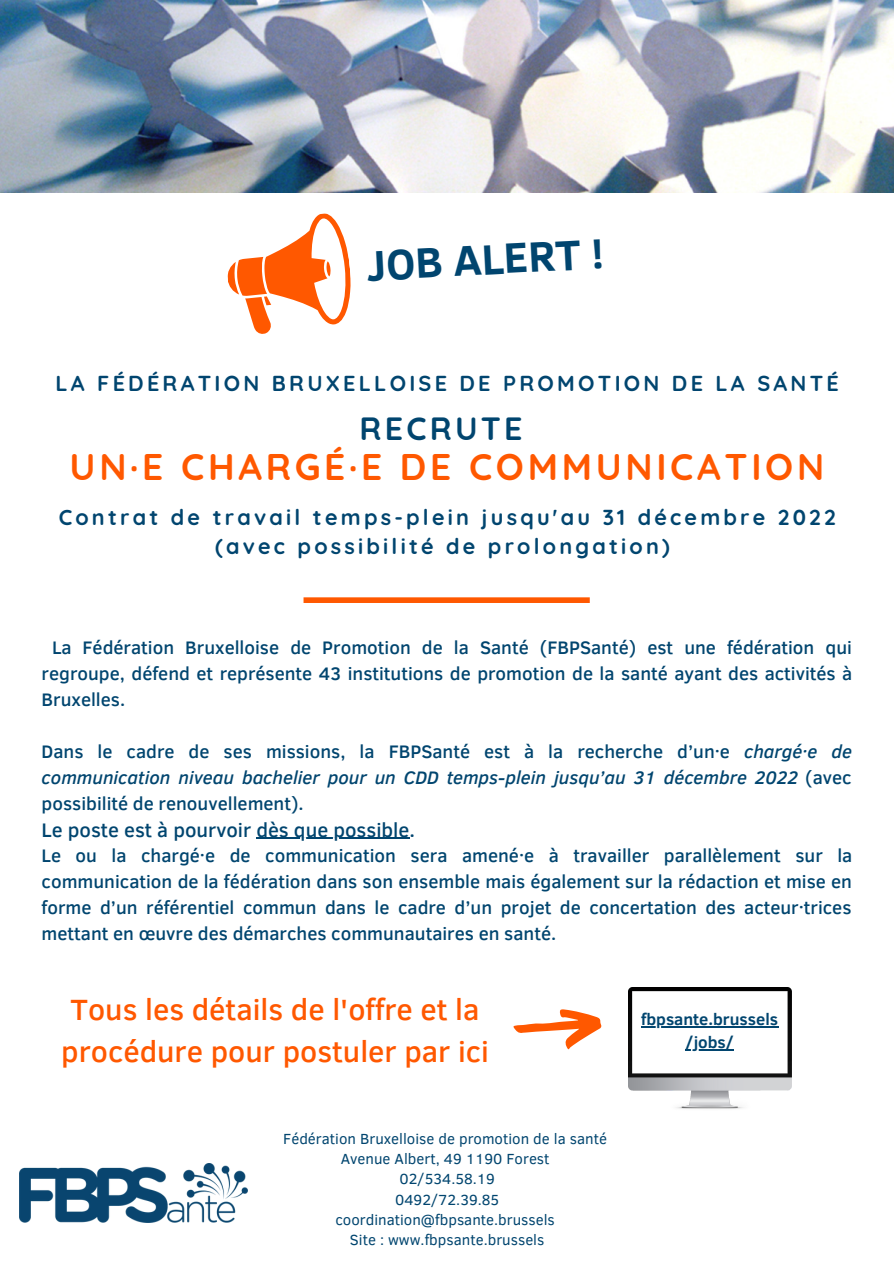
<style>
.page{position:relative;width:894px;height:1264px;background:#fff}
.page>*{position:absolute;margin:0;border:0;box-sizing:border-box;transform-origin:0 0}
.t1{font:700 43.5px "Clear Sans";color:#01456f}
.t2{font:700 37.05px "Quicksand";letter-spacing:.1em;color:#ff5800}
.t3{font:700 32.1px "Quicksand";letter-spacing:.1em;color:#01456f}
.t4{font:500 30px/41.7px "Clear Sans";color:#ff5800;text-align:center}
.t5{font:700 21.6px/29.4px "Quicksand";letter-spacing:.15em;color:#01456f;text-align:center}
.t6{font:500 20.1px "Clear Sans";color:#01456f}
.t7{font:500 18.6px/26px "Clear Sans";color:#01456f;text-align:justify}
.t8{font:700 16.5px/22.5px "Clear Sans";color:#01456f;text-align:center}
.t9{font:15px/20.2px "Clear Sans";color:#01456f;text-align:center}
.s1{font-style:italic}
</style>
<div class="page">
<div style="left:303px;top:597px;width:286px;height:6px;background:#ff5800"></div>
<img style="left:20px;top:1163px;width:227px;height:59px">
<svg style="left:227px;top:213px;width:124px;height:121px"></svg>
<svg style="left:513px;top:1009px;width:88px;height:40px"></svg>
<img style="left:628px;top:987px;width:162px;height:122px">
<img style="left:0;top:0;width:893px;height:192px">
<hr style="left:256px;top:837px;width:153px;height:1px;background:#01456f">
<hr style="left:641px;top:1026px;width:137px;height:1px;background:#01456f">
<hr style="left:685px;top:1049px;width:49px;height:1px;background:#01456f">
<h1 class="t1" style="left:365px;top:234px;width:239px;rotate:-3deg">JOB ALERT !</h1>
<p class="t5" style="left:55px;top:368px;width:784px">LA FÉDÉRATION BRUXELLOISE DE PROMOTION DE LA SANTÉ</p>
<h3 class="t3" style="left:359px;top:408px;width:164px">RECRUTE</h3>
<h2 class="t2" style="left:70px;top:442px;width:756px">UN·E CHARGÉ·E DE COMMUNICATION</h2>
<p class="t5" style="left:59px;top:502px;width:778px">Contrat de travail temps-plein jusqu'au 31 décembre 2022 (avec possibilité de prolongation)</p>
<p class="t7" style="left:42px;top:633px;width:812px;text-indent:10px">La Fédération Bruxelloise de Promotion de la Santé (FBPSanté) est une fédération qui regroupe, défend et représente 43 institutions de promotion de la santé ayant des activités à Bruxelles.</p>
<p class="t7" style="left:42px;top:737px;width:811px">Dans le cadre de ses missions, la FBPSanté est à la recherche d’un·e <span class="s1">chargé·e de communication niveau bachelier pour un CDD temps-plein jusqu’au 31 décembre 2022</span> (avec possibilité de renouvellement).</p>
<p class="t6" style="left:42px;top:815px;width:375px">Le poste est à pourvoir dès que possible.</p>
<p class="t7" style="left:42px;top:842px;width:812px">Le ou la chargé·e de communication sera amené·e à travailler parallèlement sur la communication de la fédération dans son ensemble mais également sur la rédaction et mise en forme d’un référentiel commun dans le cadre d’un projet de concertation des acteur·trices mettant en œuvre des démarches communautaires en santé.</p>
<h3 class="t4" style="left:61px;top:987px;width:429px">Tous les détails de l'offre et la procédure pour postuler par ici</h3>
<p class="t9" style="left:283px;top:1127px;width:325px">Fédération Bruxelloise de promotion de la santé<br>Avenue Albert, 49 1190 Forest<br>02/534.58.19<br>0492/72.39.85 coordination@fbpsante.brussels<br>Site : www.fbpsante.brussels</p>
<p class="t8" style="left:641px;top:1007px;width:138px">fbpsante.brussels /jobs/</p>
</div>
